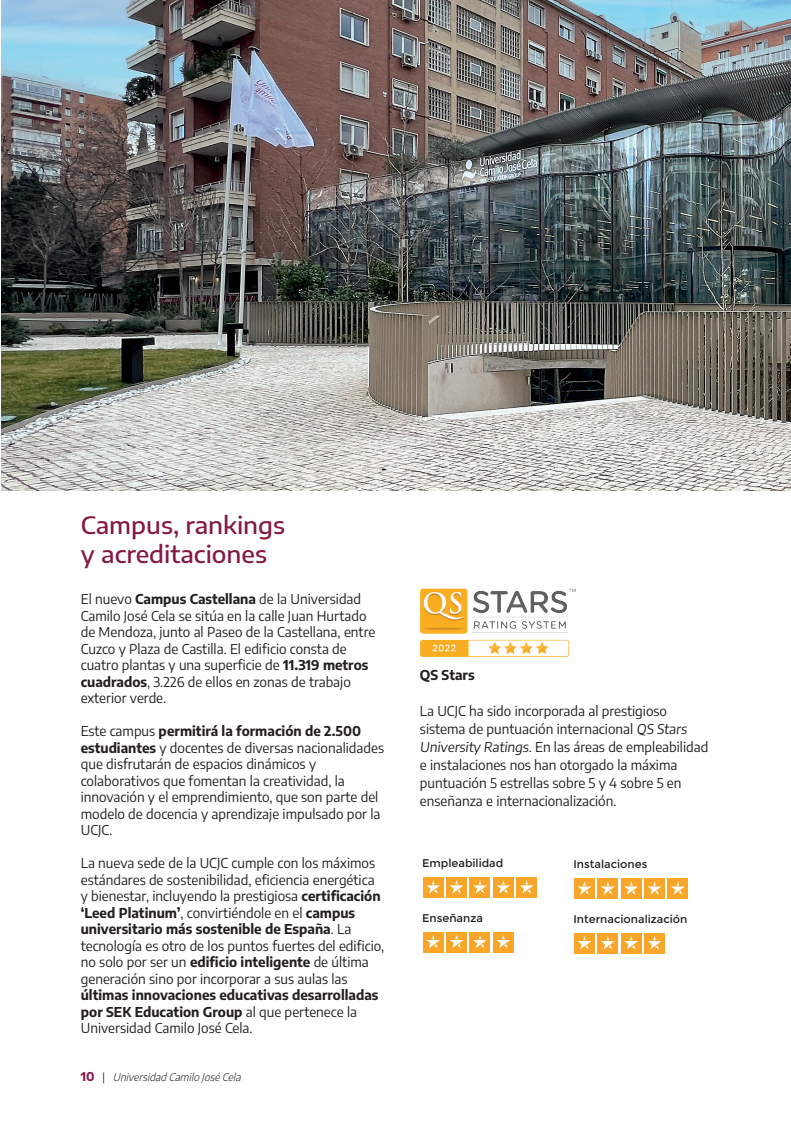
<style>
.page{position:relative;width:791px;height:1132px;background:#fff}
.page>*{position:absolute;margin:0;border:0;box-sizing:border-box;transform-origin:0 0}
.Header_2{font:500 24px/28.8px "Encode Sans Semi Expanded";color:#841943}
.t1{font:13.5px/16.5px "Encode Sans";color:#231f20}
.t2{font:700 13.5px "Encode Sans";color:#231f20}
.t3{font:11.25px "Montserrat";color:#231f20}
.t4{font:italic 300 10.5px "Encode Sans";color:#231f20}
.s1{font-weight:700}
.s2{font-family:"Encode Sans Semi Expanded";font-weight:700;font-style:normal;font-size:12px;color:#841943}
.s3{font-weight:400;font-style:normal}
</style>
<div class="page">
<img style="left:420px;top:588px;width:156px;height:67px">
<div style="left:516px;top:876px;width:21px;height:21px;background:#f9a527"></div>
<svg style="left:520px;top:880px;width:14px;height:13px"></svg>
<div style="left:493px;top:876px;width:21px;height:21px;background:#f9a527"></div>
<svg style="left:496px;top:880px;width:14px;height:13px"></svg>
<div style="left:469px;top:876px;width:21px;height:21px;background:#f9a527"></div>
<svg style="left:473px;top:880px;width:14px;height:13px"></svg>
<div style="left:446px;top:876px;width:21px;height:21px;background:#f9a527"></div>
<svg style="left:449px;top:880px;width:15px;height:13px"></svg>
<div style="left:423px;top:876px;width:21px;height:21px;background:#f9a527"></div>
<svg style="left:426px;top:880px;width:14px;height:13px"></svg>
<div style="left:493px;top:931px;width:21px;height:21px;background:#f9a527"></div>
<svg style="left:496px;top:935px;width:14px;height:12px"></svg>
<div style="left:469px;top:931px;width:21px;height:21px;background:#f9a527"></div>
<svg style="left:473px;top:935px;width:14px;height:12px"></svg>
<div style="left:446px;top:931px;width:21px;height:21px;background:#f9a527"></div>
<svg style="left:449px;top:935px;width:15px;height:12px"></svg>
<div style="left:423px;top:931px;width:21px;height:21px;background:#f9a527"></div>
<svg style="left:426px;top:935px;width:14px;height:12px"></svg>
<div style="left:667px;top:877px;width:21px;height:21px;background:#f9a527"></div>
<svg style="left:671px;top:881px;width:14px;height:13px"></svg>
<div style="left:644px;top:877px;width:21px;height:21px;background:#f9a527"></div>
<svg style="left:647px;top:881px;width:15px;height:13px"></svg>
<div style="left:621px;top:877px;width:21px;height:21px;background:#f9a527"></div>
<svg style="left:624px;top:881px;width:14px;height:13px"></svg>
<div style="left:597px;top:877px;width:21px;height:21px;background:#f9a527"></div>
<svg style="left:601px;top:881px;width:14px;height:13px"></svg>
<div style="left:574px;top:877px;width:21px;height:21px;background:#f9a527"></div>
<svg style="left:577px;top:881px;width:14px;height:13px"></svg>
<div style="left:644px;top:932px;width:21px;height:21px;background:#f9a527"></div>
<svg style="left:647px;top:936px;width:14px;height:13px"></svg>
<div style="left:621px;top:932px;width:21px;height:21px;background:#f9a527"></div>
<svg style="left:624px;top:936px;width:14px;height:13px"></svg>
<div style="left:597px;top:932px;width:21px;height:21px;background:#f9a527"></div>
<svg style="left:601px;top:936px;width:14px;height:13px"></svg>
<div style="left:574px;top:932px;width:21px;height:21px;background:#f9a527"></div>
<svg style="left:577px;top:936px;width:14px;height:13px"></svg>
<img style="left:1px;top:0;width:790px;height:490px">
<p class="Header_2" style="left:81px;top:509px;width:206px">Campus, rankings y acreditaciones</p>
<p class="t1" style="left:81px;top:590px;width:296px">El nuevo <span class="s1">Campus Castellana</span> de la Universidad Camilo José Cela se sitúa en la calle Juan Hurtado de Mendoza, junto al Paseo de la Castellana, entre Cuzco y Plaza de Castilla. El edificio consta de cuatro plantas y una superficie de <span class="s1">11.319 metros cuadrados</span>, 3.226 de ellos en zonas de trabajo exterior verde.</p>
<p class="t1" style="left:81px;top:722px;width:305px">Este campus <span class="s1">permitirá la formación de 2.500 estudiantes</span> y docentes de diversas nacionalidades que disfrutarán de espacios dinámicos y colaborativos que fomentan la creatividad, la innovación y el emprendimiento, que son parte del modelo de docencia y aprendizaje impulsado por la UCJC.</p>
<p class="t1" style="left:81px;top:854px;width:305px">La nueva sede de la UCJC cumple con los máximos estándares de sostenibilidad, eficiencia energética y bienestar, incluyendo la prestigiosa <span class="s1">certificación ‘Leed Platinum’</span>, convirtiéndole en el <span class="s1">campus universitario más sostenible de España</span>. La tecnología es otro de los puntos fuertes del edificio, no solo por ser un <span class="s1">edificio inteligente</span> de última generación sino por incorporar a sus aulas las <span class="s1">últimas innovaciones educativas desarrolladas por SEK Education Group</span> al que pertenece la Universidad Camilo José Cela.</p>
<p class="t4" style="left:81px;top:1069px;width:164px"><span class="s2">1 0</span> <span class="s3">|</span> Universidad Camilo JoséCela</p>
<p class="t2" style="left:420px;top:665px;width:56px">QS Stars</p>
<p class="t1" style="left:420px;top:701px;width:290px;line-height:18px">La UCJC ha sido incorporada al prestigioso sistema de puntuación internacional QS Stars University Ratings. En las áreas de empleabilidad e instalaciones nos han otorgado la máxima puntuación 5 estrellas sobre 5 y 4 sobre 5 en enseñanza e internacionalización.</p>
<p class="t3" style="left:422px;top:856px;width:83px">Empleabilidad</p>
<p class="t3" style="left:422px;top:911px;width:62px">Enseñanza</p>
<p class="t3" style="left:573px;top:857px;width:75px">Instalaciones</p>
<p class="t3" style="left:573px;top:912px;width:116px">Internacionalización</p>
</div>
